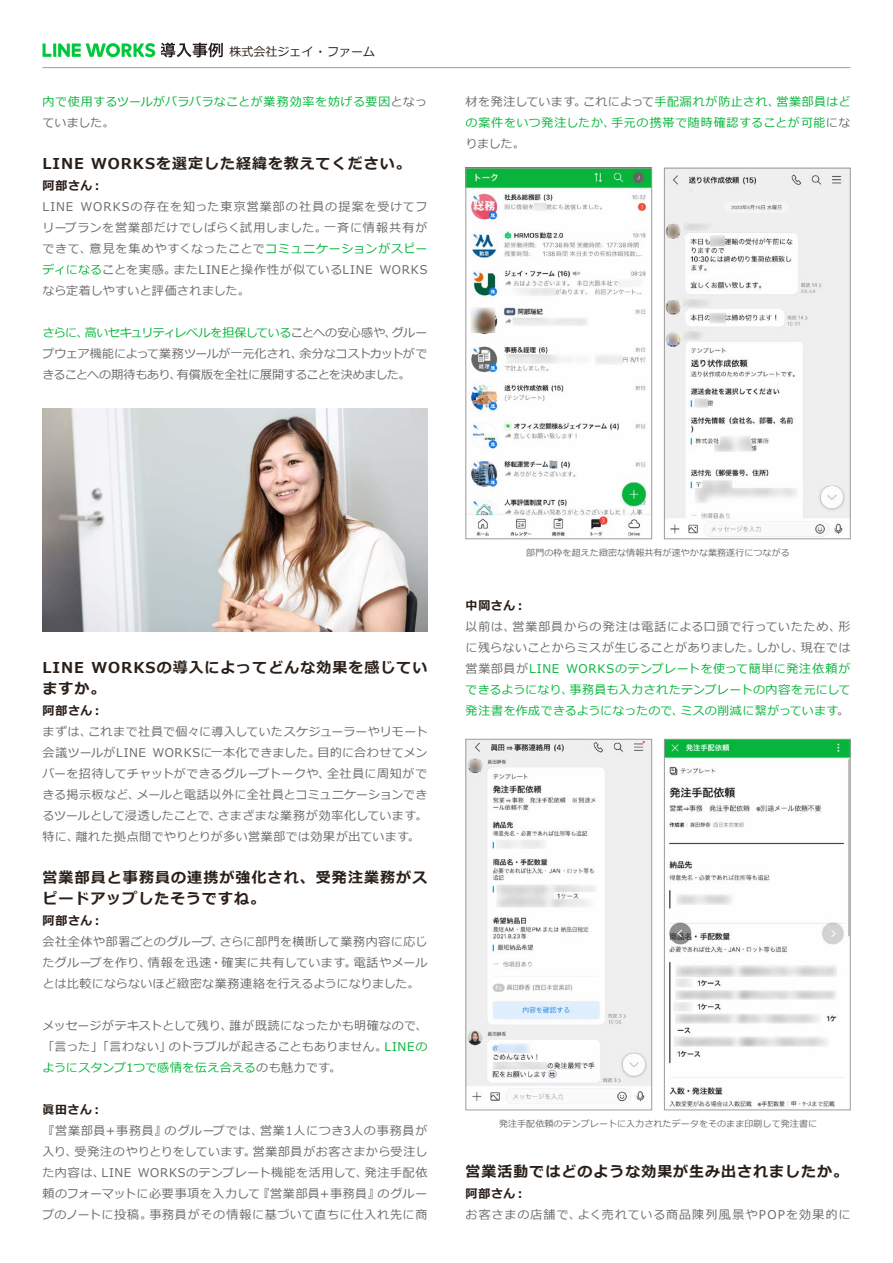
<style>
.page{position:relative;width:893px;height:1263px;background:#fff}
.page>*{position:absolute;margin:0;border:0;box-sizing:border-box;transform-origin:0 0}
.t1{font:700 15px/21px "Meiryo";letter-spacing:.065em;color:#2b2019}
.t2{font:12px/21px "Meiryo";letter-spacing:.035em;color:#6a6a6a}
.t3{font:12px/21px "Meiryo";letter-spacing:.03em;color:#07b53b}
.t4{font:12px/21px "Meiryo";letter-spacing:.015em;color:#6a6a6a}
.t5{font:12px/21px "Meiryo";letter-spacing:-.015em;color:#6a6a6a}
.t6{font:12px "Meiryo";letter-spacing:.055em;color:#07b53b}
.t7{font:12px "Meiryo";letter-spacing:.055em;color:#6a6a6a}
.t8{font:12px "Meiryo";letter-spacing:.085em;color:#6a6a6a}
.t9{font:12px "Meiryo";letter-spacing:.06em;color:#6a6a6a}
.t10{font:700 12px "Meiryo";letter-spacing:.05em;color:#2b2019}
.t11{font:12px "Meiryo";letter-spacing:.095em;color:#6a6a6a}
.t12{font:12px/21px "Meiryo";letter-spacing:.01em;color:#6a6a6a}
.t13{font:12px "Meiryo";letter-spacing:-.03em;color:#07b53b}
.t14{font:12px "Meiryo";letter-spacing:.005em;color:#6a6a6a}
.t15{font:12px "Meiryo";letter-spacing:-.01em;color:#6a6a6a}
.t16{font:12px "Meiryo";letter-spacing:-.035em;color:#6a6a6a}
.t17{font:12px "Meiryo";letter-spacing:.06em;color:#07b53b}
.t18{font:12px "Meiryo";color:#2b2019}
.t19{font:12px "Meiryo";letter-spacing:-.025em;color:#6a6a6a}
.t20{font:12px "Meiryo";letter-spacing:.065em;color:#6a6a6a}
.t21{font:12px "Meiryo";letter-spacing:-.01em;color:#07b53b}
.t22{font:9px "Meiryo";letter-spacing:.01em;color:#6b6b6b}
.s1{color:#6a6a6a}
.s2{color:#07b53b}
</style>
<div class="page">
<hr style="left:43px;top:67px;width:807px;height:1px;background:#9e9e9e">
<svg style="left:161px;top:43px;width:62px;height:14px"></svg>
<svg style="left:43px;top:43px;width:112px;height:14px"></svg>
<img style="left:468px;top:170px;width:182px;height:367px">
<div style="left:466px;top:168px;width:186px;height:371px;border:1px solid #9d9c9c"></div>
<img style="left:666px;top:170px;width:182px;height:367px">
<div style="left:664px;top:168px;width:186px;height:371px;border:1px solid #9d9c9c"></div>
<img style="left:468px;top:741px;width:182px;height:363px">
<div style="left:466px;top:739px;width:186px;height:371px;border:1px solid #9d9c9c"></div>
<img style="left:666px;top:741px;width:182px;height:366px">
<div style="left:664px;top:739px;width:186px;height:371px;border:1px solid #9d9c9c"></div>
<img style="left:43px;top:408px;width:384px;height:223px">
<p class="t18" style="left:230px;top:43px;width:147px">株式会社ジェイ・ファーム</p>
<p class="t3" style="left:43px;top:92px;width:386px">内で使用するツールがバラバラなことが業務効率を妨げる要因<span class="s1">となっていました。</span></p>
<p class="t1" style="left:91px;top:154px;width:321px">WORKSを選定した経緯を教えてください。</p>
<p class="t1" style="left:43px;top:154px;width:43px">LINE</p>
<p class="t10" style="left:43px;top:177px;width:62px">阿部さん：</p>
<p class="t8" style="left:80px;top:199px;width:348px">WORKSの存在を知った東京営業部の社員の提案を受けてフ</p>
<p class="t2" style="left:43px;top:197px;width:32px">LINE</p>
<p class="t2" style="left:89px;top:218px;width:339px;text-indent:-47px">リープランを営業部だけでしばらく試用しました。<br>意見を集めやすくなったことで<span class="s2">コミュニケーションがスピー</span></p>
<p class="t11" style="left:324px;top:220px;width:105px">一斉に情報共有が</p>
<p class="t2" style="left:43px;top:239px;width:51px">できて、</p>
<p class="t12" style="left:43px;top:260px;width:209px"><span class="s2">ディになる</span>ことを実感。<br>なら定着しやすいと評価されました。</p>
<p class="t2" style="left:173px;top:260px;width:201px">またLINEと操作性が似ているLINE</p>
<p class="t2" style="left:379px;top:260px;width:49px">WORKS</p>
<p class="t2" style="left:392px;top:323px;width:37px">グルー</p>
<p class="t13" style="left:85px;top:325px;width:313px">高いセキュリティレベルを担保している<span class="s1">ことへの安心感や、</span></p>
<p class="t3" style="left:43px;top:323px;width:48px">さらに、</p>
<p class="t5" style="left:177px;top:344px;width:235px;text-indent:-134px">プウェア機能によって業務ツールが一元化され、<br>有償版を全社に展開することを決めました。</p>
<p class="t19" style="left:300px;top:346px;width:129px">余分なコストカットがで</p>
<p class="t16" style="left:43px;top:367px;width:140px">きることへの期待もあり、</p>
<p class="t3" style="left:583px;top:92px;width:198px"><span class="s1">これによって</span>手配漏れが防止され、</p>
<p class="t3" style="left:776px;top:92px;width:75px">営業部員はど</p>
<p class="t2" style="left:466px;top:92px;width:122px">材を発注しています。</p>
<p class="t6" style="left:611px;top:115px;width:240px">手元の携帯で随時確認することが可能<span class="s1">にな</span></p>
<p class="t17" style="left:466px;top:115px;width:151px">の案件をいつ発注したか、</p>
<p class="t2" style="left:466px;top:134px;width:61px">りました。</p>
<p class="t1" style="left:92px;top:658px;width:337px">WORKSの導入によってどんな効果を感じてい</p>
<p class="t1" style="left:43px;top:658px;width:64px">LINE<br>ますか。</p>
<p class="t10" style="left:43px;top:702px;width:62px">阿部さん：</p>
<p class="t2" style="left:88px;top:722px;width:341px">これまで社員で個々に導入していたスケジューラーやリモート</p>
<p class="t2" style="left:43px;top:722px;width:51px">まずは、</p>
<p class="t2" style="left:43px;top:743px;width:105px">会議ツールがLINE</p>
<p class="t2" style="left:318px;top:743px;width:111px">目的に合わせてメン</p>
<p class="t2" style="left:152px;top:743px;width:170px">WORKSに一本化できました。</p>
<p class="t4" style="left:137px;top:764px;width:292px;text-indent:-94px">バーを招待してチャットができるグループトークや、<br>メールと電話以外に全社員とコミュニケーションでき</p>
<p class="t7" style="left:327px;top:766px;width:102px">全社員に周知がで</p>
<p class="t2" style="left:43px;top:785px;width:99px">きる掲示板など、</p>
<p class="t2" style="left:217px;top:806px;width:211px">さまざまな業務が効率化しています。</p>
<p class="t2" style="left:76px;top:806px;width:346px;text-indent:-33px">るツールとして浸透したことで、<br>離れた拠点間でやりとりが多い営業部では効果が出ています。</p>
<p class="t2" style="left:43px;top:827px;width:38px">特に、</p>
<p class="t1" style="left:43px;top:868px;width:386px">営業部員と事務員の連携が強化され、受発注業務がスピードアップしたそうですね。</p>
<p class="t10" style="left:43px;top:912px;width:62px">阿部さん：</p>
<p class="t2" style="left:219px;top:932px;width:209px">さらに部門を横断して業務内容に応じ</p>
<p class="t2" style="left:43px;top:932px;width:182px">会社全体や部署ごとのグループ、</p>
<p class="t4" style="left:43px;top:953px;width:378px">たグループを作り、<br>とは比較にならないほど緻密な業務連絡を行えるようになりました。</p>
<p class="t2" style="left:229px;top:1016px;width:199px">誰が既読になったかも明確なので、</p>
<p class="t7" style="left:148px;top:955px;width:210px">情報を迅速・確実に共有しています。</p>
<p class="t2" style="left:354px;top:953px;width:75px">電話やメール</p>
<p class="t15" style="left:43px;top:1018px;width:191px">メッセージがテキストとして残り、</p>
<p class="t14" style="left:169px;top:1039px;width:220px">のトラブルが起きることもありません。</p>
<p class="t2" style="left:43px;top:1037px;width:300px">「言った」「言わない」<br><span class="s2">ようにスタンプ1つで感情を伝え合える</span>のも魅力です。</p>
<p class="t10" style="left:43px;top:1101px;width:62px">眞田さん：</p>
<p class="t7" style="left:260px;top:1123px;width:169px">営業1人につき3人の事務員が</p>
<p class="t3" style="left:385px;top:1037px;width:44px">LINEの</p>
<p class="t9" style="left:164px;top:1123px;width:100px">のグループでは、</p>
<p class="t2" style="left:43px;top:1121px;width:126px">『営業部員+事務員』</p>
<p class="t2" style="left:253px;top:1142px;width:176px">営業部員がお客さまから受注し</p>
<p class="t2" style="left:75px;top:1142px;width:183px">受発注のやりとりをしています。</p>
<p class="t2" style="left:43px;top:1142px;width:36px">入り、</p>
<p class="t2" style="left:138px;top:1163px;width:231px">WORKSのテンプレート機能を活用して、</p>
<p class="t2" style="left:365px;top:1163px;width:64px">発注手配依</p>
<p class="t2" style="left:43px;top:1163px;width:64px">た内容は、</p>
<p class="t2" style="left:102px;top:1163px;width:31px">LINE</p>
<p class="t2" style="left:378px;top:1184px;width:51px">のグルー</p>
<p class="t2" style="left:258px;top:1184px;width:124px">『営業部員+事務員』</p>
<p class="t2" style="left:149px;top:1184px;width:279px;text-indent:-107px">頼のフォーマットに必要事項を入力して<br>事務員がその情報に基づいて直ちに仕入れ先に商</p>
<p class="t5" style="left:43px;top:1205px;width:111px">プのノートに投稿。</p>
<p class="t22" style="left:526px;top:546px;width:265px">部門の枠を超えた緻密な情報共有が速やかな業務遂行につながる</p>
<p class="t10" style="left:466px;top:597px;width:62px">中岡さん：</p>
<p class="t9" style="left:513px;top:619px;width:330px">営業部員からの発注は電話による口頭で行っていたため、</p>
<p class="t2" style="left:466px;top:617px;width:52px">以前は、</p>
<p class="t2" style="left:838px;top:617px;width:13px">形</p>
<p class="t2" style="left:466px;top:638px;width:295px">に残らないことからミスが生じることがありました。</p>
<p class="t6" style="left:566px;top:661px;width:286px">WORKSのテンプレートを使って簡単に発注依頼が</p>
<p class="t2" style="left:801px;top:638px;width:51px">現在では</p>
<p class="t2" style="left:756px;top:638px;width:50px">しかし、</p>
<p class="t20" style="left:466px;top:661px;width:95px">営業部員が<span class="s2">LINE</span></p>
<p class="t3" style="left:570px;top:680px;width:282px">事務員も入力されたテンプレートの内容を元にして</p>
<p class="t21" style="left:466px;top:682px;width:109px">できるようになり、</p>
<p class="t3" style="left:680px;top:701px;width:171px">ミスの削減に繋がっています<span class="s1">。</span></p>
<p class="t3" style="left:466px;top:701px;width:220px">発注書を作成できるようになったので、</p>
<p class="t22" style="left:499px;top:1117px;width:320px">発注手配依頼のテンプレートに入力されたデータをそのまま印刷して発注書に</p>
<p class="t1" style="left:466px;top:1162px;width:384px">営業活動ではどのような効果が生み出されましたか。</p>
<p class="t10" style="left:466px;top:1185px;width:62px">阿部さん：</p>
<p class="t11" style="left:578px;top:1207px;width:274px">よく売れている商品陳列風景やPOPを効果的に</p>
<p class="t8" style="left:466px;top:1207px;width:117px">お客さまの店舗で、</p>
</div>
